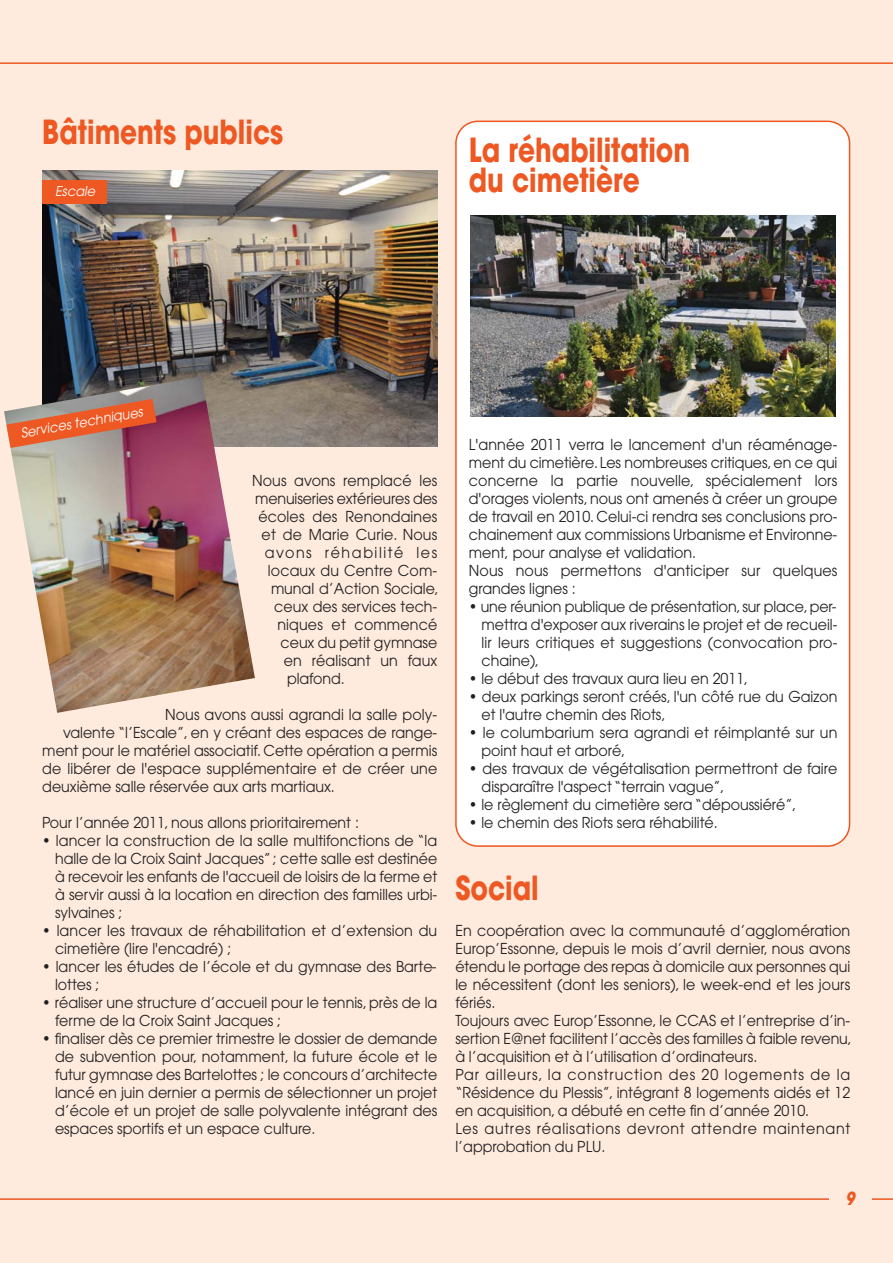
<style>
.page{position:relative;width:893px;height:1263px;background:#fff}
.page>*{position:absolute;margin:0;border:0;box-sizing:border-box;transform-origin:0 0}
.t1{font:700 33px/30px "Avant Garde";color:#ed5823;scale:.8 1}
.t2{font:italic 700 18px "Avant Garde";color:#ed5823;scale:.8 1}
.t3{font:15px/18px "Avant Garde";color:#231f20;scale:.95 1}
.t4{font:15px "Avant Garde";letter-spacing:.11em;color:#231f20;scale:.95 1}
.t5{font:italic 13.5px "Avant Garde";color:#fff;scale:.95 1}
</style>
<div class="page">
<div style="left:0;top:0;width:892px;height:1263px;background:#feebde"></div>
<hr style="left:0;top:62px;width:892px;height:2px;background:#ed5823">
<hr style="left:0;top:1198px;width:892px;height:2px;background:#ed5823">
<div style="left:829px;top:1178px;width:42px;height:43px;background:#feebde"></div>
<div style="left:455px;top:121px;width:395px;height:726px;background:#fff"></div>
<img style="left:470px;top:215px;width:366px;height:201px">
<img style="left:42px;top:170px;width:396px;height:277px">
<img style="left:4px;top:377px;width:251px;height:336px">
<svg style="left:6px;top:399px;width:151px;height:49px;background:#c5735c"></svg>
<div style="left:42px;top:180px;width:65px;height:24px;background:#ed5823"></div>
<h1 class="t1" style="left:42px;top:120px;width:303px">Bâtiments publics</h1>
<p class="t5" style="left:55px;top:186px;width:46px">Escale</p>
<h1 class="t1" style="left:469px;top:138px;width:278px">La réhabilitation du cimetière</h1>
<p class="t5" style="left:20px;top:428px;width:132px;rotate:-10deg">Services techniques</p>
<p class="t3" style="left:252px;top:473px;width:196px">Nous avons remplacé les</p>
<p class="t3" style="left:255px;top:491px;width:193px">menuiseries extérieures des</p>
<p class="t3" style="left:258px;top:509px;width:190px">écoles des Renondaines</p>
<p class="t3" style="left:262px;top:527px;width:186px">et de Marie Curie. Nous</p>
<p class="t4" style="left:265px;top:547px;width:183px">avons réhabilité les</p>
<p class="t3" style="left:268px;top:563px;width:180px">locaux du Centre Com-</p>
<p class="t3" style="left:271px;top:581px;width:178px">munal d’Action Sociale,</p>
<p class="t3" style="left:274px;top:599px;width:173px">ceux des services tech-</p>
<p class="t3" style="left:277px;top:617px;width:170px">niques et commencé</p>
<p class="t3" style="left:281px;top:635px;width:166px">ceux du petit gymnase</p>
<p class="t3" style="left:284px;top:653px;width:163px">en réalisant un faux</p>
<p class="t3" style="left:287px;top:671px;width:62px">plafond.</p>
<p class="t3" style="left:165px;top:707px;width:288px">Nous avons aussi agrandi la salle poly-</p>
<p class="t3" style="left:63px;top:725px;width:395px">valente “l’Escale”, en y créant des espaces de range-</p>
<p class="t3" style="left:42px;top:743px;width:417px">ment pour le matériel associatif. Cette opération a permis</p>
<p class="t3" style="left:42px;top:761px;width:417px">de libérer de l'espace supplémentaire et de créer une</p>
<p class="t3" style="left:42px;top:779px;width:309px">deuxième salle réservée aux arts martiaux.</p>
<p class="t3" style="left:42px;top:815px;width:335px">Pour l’année 2011, nous allons prioritairement :</p>
<p class="t3" style="left:55px;top:833px;width:404px;text-align:justify;text-indent:-13px">• lancer la construction de la salle multifonctions de “la halle de la Croix Saint Jacques” ; cette salle est destinée à recevoir les enfants de l'accueil de loisirs de la ferme et à servir aussi à la location en direction des familles urbi&shy;sylvaines ;</p>
<p class="t3" style="left:55px;top:923px;width:404px;text-indent:-13px">• lancer les travaux de réhabilitation et d’extension du cimetière (lire l'encadré) ;</p>
<p class="t3" style="left:55px;top:959px;width:403px;text-indent:-13px">• lancer les études de l’école et du gymnase des Barte&shy;lottes ;</p>
<p class="t3" style="left:55px;top:995px;width:404px;text-indent:-13px">• réaliser une structure d’accueil pour le tennis, près de la ferme de la Croix Saint Jacques ;</p>
<p class="t3" style="left:55px;top:1031px;width:404px;text-align:justify;text-indent:-13px">• finaliser dès ce premier trimestre le dossier de demande de subvention pour, notamment, la future école et le futur gymnase des Bartelottes ; le concours d’architecte lancé en juin dernier a permis de sélectionner un projet d’école et un projet de salle polyvalente intégrant des espaces sportifs et un espace culture.</p>
<p class="t3" style="left:469px;top:437px;width:389px">L'année 2011 verra le lancement d'un réaménage&shy;ment du cimetière. Les nombreuses critiques, en ce qui concerne la partie nouvelle, spécialement lors d'orages violents, nous ont amenés à créer un groupe de travail en 2010. Celui-ci rendra ses conclusions pro&shy;chainement aux commissions Urbanisme et Environne&shy;ment, pour analyse et validation.<br>Nous nous permettons d'anticiper sur quelques grandes lignes :</p>
<p class="t3" style="left:482px;top:599px;width:376px;text-align:justify;text-indent:-13px">• une réunion publique de présentation, sur place, per&shy;mettra d'exposer aux riverains le projet et de recueil&shy;lir leurs critiques et suggestions (convocation pro&shy;chaine),</p>
<p class="t3" style="left:469px;top:671px;width:295px">• le début des travaux aura lieu en 2011,</p>
<p class="t3" style="left:482px;top:689px;width:376px;text-indent:-13px">• deux parkings seront créés, l'un côté rue du Gaizon et l'autre chemin des Riots,</p>
<p class="t3" style="left:482px;top:725px;width:376px;text-indent:-13px">• le columbarium sera agrandi et réimplanté sur un point haut et arboré,</p>
<p class="t3" style="left:482px;top:761px;width:376px;text-indent:-13px">• des travaux de végétalisation permettront de faire disparaître l'aspect “terrain vague”,</p>
<p class="t3" style="left:469px;top:797px;width:346px">• le règlement du cimetière sera “dépoussiéré”,</p>
<p class="t3" style="left:469px;top:815px;width:264px">• le chemin des Riots sera réhabilité.</p>
<h1 class="t1" style="left:455px;top:876px;width:106px">Social</h1>
<p class="t3" style="left:455px;top:923px;width:419px">En coopération avec la communauté d’agglomération Europ’Essonne, depuis le mois d’avril dernier, nous avons étendu le portage des repas à domicile aux personnes qui le nécessitent (dont les seniors), le week-end et les jours fériés.<br>Toujours avec Europ’Essonne, le CCAS et l’entreprise d’in&shy;sertion E@net facilitent l’accès des familles à faible revenu, à l’acquisition et à l’utilisation d’ordinateurs.<br>Par ailleurs, la construction des 20 logements de la “Résidence du Plessis”, intégrant 8 logements aidés et 12 en acquisition, a débuté en cette fin d’année 2010.<br>Les autres réalisations devront attendre maintenant l’approbation du PLU.</p>
<p class="t2" style="left:846px;top:1191px;width:16px">9</p>
</div>
